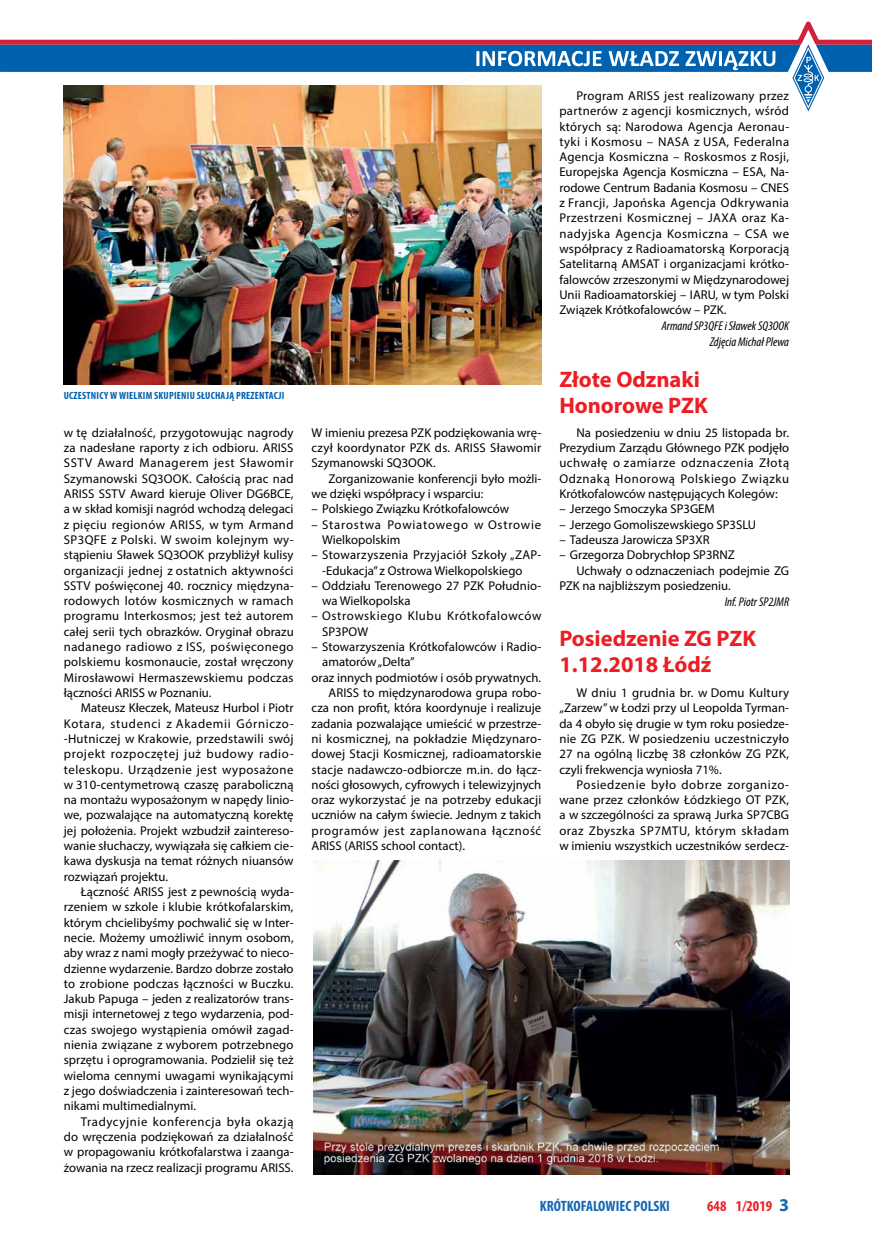
<style>
.page{position:relative;width:872px;height:1255px;background:#fff}
.page>*{position:absolute;margin:0;border:0;box-sizing:border-box;transform-origin:0 0}
.t1{font:700 22.5px/25.5px "Myriad Pro";color:#ed1d24}
.t2{font:700 condensed 15px "Myriad Pro";color:#1268b3}
.t3{font:700 condensed 15px "Myriad Pro";color:#ed1d24}
.t4{font:12.75px/15.3px "Myriad Pro";color:#000;text-align:justify}
.t5{font:12.75px/15.3px "Myriad Pro";letter-spacing:.02em;color:#000}
.t6{font:italic condensed 12.75px/15.8px "Myriad Pro";color:#000;text-align:right}
.t7{font:12.75px/15.3px "Myriad Pro";letter-spacing:.055em;color:#000}
.t8{font:12.75px/15.3px "Myriad Pro";letter-spacing:.05em;color:#000}
.t9{font:12.75px "Myriad Pro";letter-spacing:.045em;color:#000}
.t10{font:700 condensed 10.5px "Myriad Pro";letter-spacing:.02em;color:#0061af}
.s1{font-stretch:normal;font-size:18px;color:#1268b3}
</style>
<div class="page">
<img style="left:64px;top:113px;width:477px;height:271px">
<img style="left:313px;top:860px;width:476px;height:314px">
<svg style="left:0;top:21px;width:872px;height:92px"></svg>
<p class="t10" style="left:64px;top:388px;width:11px">UCZES</p>
<p class="t10" style="left:87px;top:388px;width:46px">TNICY WWIELKIM</p>
<p class="t10" style="left:154px;top:388px;width:6px">SKUPIENIU</p>
<p class="t10" style="left:197px;top:388px;width:6px">SŁUCHA</p>
<p class="t10" style="left:226px;top:388px;width:16px">JĄ PREZEN</p>
<p class="t10" style="left:265px;top:388px;width:20px">TACJI</p>
<p class="t4" style="left:64px;top:424px;width:231px">w tę działalność, przygotowując nagrody za nadesłane raporty z ich odbioru. ARISS SSTV Award Managerem jest Sławomir Szymanowski SQ3OOK. Całością prac nad ARISS SSTV Award kieruje Oliver DG6BCE, a w skład komisji nagród wchodzą delegaci z pięciu regionów ARISS, w tym Armand SP3QFE z Polski. W swoim kolejnym wy&shy;stąpieniu Sławek SQ3OOK przybliżył kulisy organizacji jednej z ostatnich aktywności SSTV poświęconej 40. rocznicy międzyna&shy;rodowych lotów kosmicznych w ramach programu Interkosmos; jest też autorem całej serii tych obrazków. Oryginał obrazu nadanego radiowo z ISS, poświęconego polskiemu kosmonaucie, został wręczony Mirosławowi Hermaszewskiemu podczas łączności ARISS w Poznaniu.</p>
<p class="t4" style="left:64px;top:700px;width:231px;text-indent:17px">Mateusz Kłeczek, Mateusz Hurbol i Piotr Kotara, studenci z Akademii Górniczo--Hutniczej w Krakowie, przedstawili swój projekt rozpoczętej już budowy radio&shy;teleskopu. Urządzenie jest wyposażone w 310-centymetrową czaszę paraboliczną na montażu wyposażonym w napędy linio&shy;we, pozwalające na automatyczną korektę jej położenia. Projekt wzbudził zaintereso&shy;wanie słuchaczy, wywiązała się całkiem cie&shy;kawa dyskusja na temat różnych niuansów rozwiązań projektu.</p>
<p class="t4" style="left:64px;top:883px;width:231px;text-indent:17px">Łączność ARISS jest z pewnością wyda&shy;rzeniem w szkole i klubie krótkofalarskim, którym chcielibyśmy pochwalić się w Inter&shy;necie. Możemy umożliwić innym osobom, aby wraz z nami mogły przeżywać to nieco&shy;dzienne wydarzenie. Bardzo dobrze zostało to zrobione podczas łączności w Buczku.<br>Jakub Papuga – jeden z realizatorów trans&shy;misji internetowej z tego wydarzenia, pod&shy;czas swojego wystąpienia omówił zagad&shy;nienia związane z wyborem potrzebnego sprzętu i oprogramowania. Podzielił się też wieloma cennymi uwagami wynikającymi z jego doświadczenia i zainteresowań tech&shy;nikami multimedialnymi.</p>
<p class="t4" style="left:64px;top:1113px;width:231px;text-indent:17px">Tradycyjnie konferencja była okazją do wręczenia podziękowań za działalność w propagowaniu krótkofalarstwa i zaanga&shy;żowania na rzecz realizacji programu ARISS.</p>
<p class="t4" style="left:311px;top:424px;width:231px">W imieniu prezesa PZK podziękowania wrę&shy;czył koordynator PZK ds. ARISS Sławomir Szymanowski SQ3OOK.</p>
<p class="t4" style="left:311px;top:470px;width:231px;text-indent:17px">Zorganizowanie konferencji było możli&shy;we dzięki współpracy i wsparciu:</p>
<p class="t4" style="left:311px;top:501px;width:199px">– Polskiego Związku Krótkofalowców</p>
<p class="t7" style="left:322px;top:516px;width:221px;text-indent:-11px">– Starostwa Powiatowego w Ostrowie<br>Wielkopolskim</p>
<p class="t5" style="left:322px;top:547px;width:221px;text-indent:-11px">– Stowarzyszenia Przyjaciół Szkoły „ZAP--Edukacja” z Ostrowa Wielkopolskiego</p>
<p class="t4" style="left:322px;top:577px;width:221px;text-indent:-11px">– Oddziału Terenowego 27 PZK Południo&shy;wa Wielkopolska</p>
<p class="t8" style="left:322px;top:608px;width:221px;text-indent:-11px">– Ostrowskiego Klubu Krótkofalowców<br>SP3POW</p>
<p class="t4" style="left:311px;top:639px;width:231px">– Stowarzyszenia Krótkofalowców i Radio-</p>
<p class="t4" style="left:322px;top:654px;width:94px">amatorów „Delta”</p>
<p class="t4" style="left:311px;top:669px;width:231px">oraz innych podmiotów i osób prywatnych.</p>
<p class="t4" style="left:328px;top:684px;width:214px">ARISS to międzynarodowa grupa robo-</p>
<p class="t4" style="left:311px;top:700px;width:231px">cza non profit, która koordynuje i realizuje</p>
<p class="t4" style="left:311px;top:715px;width:231px">zadania pozwalające umieścić w przestrze-</p>
<p class="t5" style="left:311px;top:730px;width:231px">ni kosmicznej, na pokładzie Międzynaro-</p>
<p class="t4" style="left:311px;top:746px;width:231px">dowej Stacji Kosmicznej, radioamatorskie</p>
<p class="t4" style="left:311px;top:761px;width:231px">stacje nadawczo-odbiorcze m.in. do łącz-</p>
<p class="t4" style="left:311px;top:776px;width:231px">ności głosowych, cyfrowych i telewizyjnych</p>
<p class="t4" style="left:311px;top:792px;width:231px">oraz wykorzystać je na potrzeby edukacji</p>
<p class="t4" style="left:311px;top:807px;width:231px">uczniów na całym świecie. Jednym z takich</p>
<p class="t9" style="left:311px;top:822px;width:231px">programów jest zaplanowana łączność</p>
<p class="t4" style="left:311px;top:837px;width:155px">ARISS (ARISS school contact).</p>
<p class="t4" style="left:559px;top:88px;width:231px;text-indent:17px">Program ARISS jest realizowany przez partnerów z agencji kosmicznych, wśród których są: Narodowa Agencja Aeronau&shy;tyki i Kosmosu – NASA z USA, Federalna Agencja Kosmiczna – Roskosmos z Rosji, Europejska Agencja Kosmiczna – ESA, Na&shy;rodowe Centrum Badania Kosmosu – CNES z Francji, Japońska Agencja Odkrywania Przestrzeni Kosmicznej – JAXA oraz Ka&shy;nadyjska Agencja Kosmiczna – CSA we współpracy z Radioamatorską Korporacją Satelitarną AMSAT i organizacjami krótko&shy;falowców zrzeszonymi w Międzynarodowej Unii Radioamatorskiej – IARU, w tym Polski Związek Krótkofalowców – PZK.</p>
<p class="t6" style="left:661px;top:318px;width:129px">Armand SP3QFE iSławek SQ3OOK<br>Zdjęcia Michał Plewa</p>
<h1 class="t1" style="left:559px;top:366px;width:150px">Złote Odznaki<br>Honorowe PZK</h1>
<p class="t4" style="left:559px;top:424px;width:231px;text-indent:17px">Na posiedzeniu w dniu 25 listopada br.<br>Prezydium Zarządu Głównego PZK podjęło uchwałę o zamiarze odznaczenia Złotą Odznaką Honorową Polskiego Związku Krótkofalowców następujących Kolegów:</p>
<p class="t4" style="left:559px;top:501px;width:157px">– Jerzego Smoczyka SP3GEM</p>
<p class="t4" style="left:559px;top:516px;width:198px">– Jerzego Gomoliszewskiego SP3SLU</p>
<p class="t4" style="left:559px;top:531px;width:152px">– Tadeusza Jarowicza SP3XR</p>
<p class="t4" style="left:559px;top:547px;width:177px">– Grzegorza Dobrychłop SP3RNZ</p>
<p class="t4" style="left:576px;top:562px;width:214px">Uchwały o odznaczeniach podejmie ZG</p>
<p class="t4" style="left:559px;top:577px;width:173px">PZK na najbliższym posiedzeniu.</p>
<p class="t6" style="left:725px;top:593px;width:66px">Inf. Piotr SP2JMR</p>
<h1 class="t1" style="left:559px;top:625px;width:198px">Posiedzenie ZG PZK<br>1.12.2018 Łódź</h1>
<p class="t4" style="left:559px;top:684px;width:231px;text-indent:17px">W dniu 1 grudnia br. w Domu Kultury „Zarzew” w Łodzi przy ul Leopolda Tyrman&shy;da 4 obyło się drugie w tym roku posiedze&shy;nie ZG PZK. W posiedzeniu uczestniczyło 27 na ogólną liczbę 38 członków ZG PZK, czyli frekwencja wyniosła 71%.</p>
<p class="t4" style="left:559px;top:776px;width:231px;text-indent:17px">Posiedzenie było dobrze zorganizo&shy;wane przez członków Łódzkiego OT PZK, a w szczególności za sprawą Jurka SP7CBG oraz Zbyszka SP7MTU, którym składam w imieniu wszystkich uczestników serdecz-</p>
<p class="t2" style="left:540px;top:1196px;width:131px">KRÓTKOFALOWIEC POLSKI</p>
<p class="t3" style="left:707px;top:1196px;width:83px">648 1/2019 <span class="s1">3</span></p>
</div>
